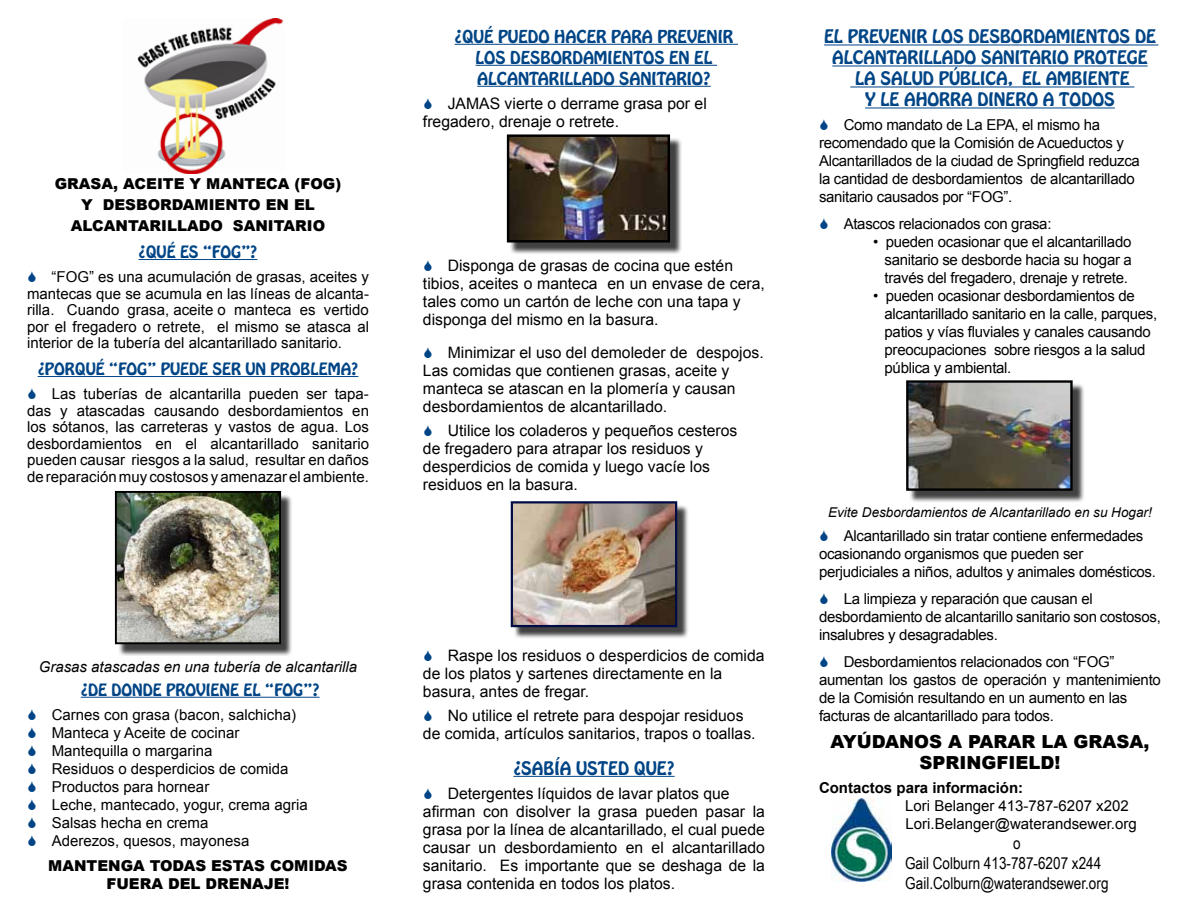
<style>
.page{position:relative;width:1188px;height:918px;background:#fff}
.page>*{position:absolute;margin:0;border:0;box-sizing:border-box;transform-origin:0 0}
.t1{font:900 18px/21px "Arial";color:#000;text-align:center}
.t2{font:16.5px "Hobo Std";color:#014586}
.t3{font:16.5px/19.8px "Arial Narrow";color:#000}
.t4{font:15.75px/18px "Arial";color:#000}
.t5{font:15.75px/21px "Hobo Std";color:#014586;text-align:center}
.t6{font:15px/18px "Arial";letter-spacing:-.02em;color:#000}
.t7{font:15px/18px "Arial";color:#000}
.t8{font:900 15px "Arial";color:#000}
.t9{font:15px "Hobo Std";color:#014586}
.t10{font:italic 15px "Arial";color:#000}
.t11{font:700 15px "Arial";color:#000}
.t12{font:italic 13.5px "Arial";color:#000}
</style>
<div class="page">
<img style="left:137px;top:18px;width:146px;height:156px">
<hr style="left:139px;top:259px;width:118px;height:1px;background:#014586">
<hr style="left:38px;top:376px;width:320px;height:1px;background:#014586">
<hr style="left:81px;top:697px;width:239px;height:1px;background:#014586">
<hr style="left:455px;top:44px;width:283px;height:1px;background:#014586">
<hr style="left:476px;top:65px;width:241px;height:1px;background:#014586">
<hr style="left:477px;top:86px;width:234px;height:1px;background:#014586">
<hr style="left:513px;top:776px;width:162px;height:1px;background:#014586">
<div style="left:510px;top:137px;width:172px;height:117px;background:#000;opacity:.75"></div>
<img style="left:510px;top:137px;width:157px;height:103px">
<div style="left:507px;top:134px;width:163px;height:109px;border:2px solid #000"></div>
<div style="left:514px;top:504px;width:176px;height:136px;background:#000;opacity:.75"></div>
<img style="left:514px;top:504px;width:160px;height:120px">
<div style="left:511px;top:501px;width:166px;height:126px;border:2px solid #010c46"></div>
<hr style="left:824px;top:45px;width:334px;height:1px;background:#014586">
<hr style="left:832px;top:66px;width:316px;height:1px;background:#014586">
<hr style="left:850px;top:87px;width:284px;height:1px;background:#014586">
<hr style="left:865px;top:108px;width:250px;height:1px;background:#014586">
<div style="left:909px;top:384px;width:176px;height:119px;background:#000;opacity:.75"></div>
<img style="left:909px;top:383px;width:161px;height:105px">
<div style="left:906px;top:380px;width:167px;height:111px;border:2px solid #000"></div>
<div style="left:118px;top:494px;width:175px;height:162px;background:#000;opacity:.75"></div>
<img style="left:118px;top:494px;width:160px;height:147px">
<div style="left:115px;top:491px;width:166px;height:153px;border:2px solid #000"></div>
<img style="left:832px;top:798px;width:60px;height:84px">
<p class="t8" style="left:55px;top:173px;width:102px">GRASA, ACEITE</p>
<p class="t8" style="left:190px;top:173px;width:44px">Y MANTE</p>
<p class="t8" style="left:266px;top:173px;width:76px">CA (FOG)</p>
<p class="t8" style="left:81px;top:194px;width:92px">Y DESBORDA</p>
<p class="t8" style="left:195px;top:194px;width:25px">MIENT</p>
<p class="t8" style="left:248px;top:194px;width:57px">O EN EL</p>
<p class="t8" style="left:71px;top:215px;width:45px">ALCANTARILLAD</p>
<p class="t8" style="left:210px;top:215px;width:44px">O SANITARI</p>
<p class="t8" style="left:313px;top:215px;width:14px">O</p>
<p class="t9" style="left:139px;top:242px;width:120px">¿QUÉ ES “FOG”?</p>
<p class="t6" style="left:27px;top:269px;width:343px;line-height:16.5px;text-align:justify;text-indent:25px">“FOG” es una acumulación de grasas, aceites y mantecas que se acumula en las líneas de alcanta&shy;rilla. Cuando grasa, aceite o manteca es vertido por el fregadero o retrete, el mismo se atasca al interior de la tubería del alcantarillado sanitario.</p>
<p class="t9" style="left:38px;top:359px;width:186px">¿PORQUÉ “FOG” PUEDE SER</p>
<p class="t9" style="left:245px;top:359px;width:66px">UN PROBLEMA</p>
<p class="t9" style="left:351px;top:359px;width:9px">?</p>
<p class="t6" style="left:27px;top:386px;width:343px;line-height:16.5px;text-align:justify;text-indent:25px">Las tuberías de alcantarilla pueden ser tapa&shy;das y atascadas causando desbordamientos en los sótanos, las carreteras y vastos de agua. Los desbordamientos en el alcantarillado sanitario pueden causar riesgos a la salud, resultar en daños de reparación muy costosos y amenazar el ambiente.</p>
<p class="t5" style="left:455px;top:26px;width:280px">¿QUÉ PUEDO HACER PARA PREVENIR<br>LOS DESBORDAMIENTOS EN EL<br>ALCANTARILLADO SANITARIO?</p>
<p class="t4" style="left:423px;top:94px;width:285px;text-indent:25px">JAMAS vierte o derrame grasa por el fregadero, drenaje o retrete.</p>
<p class="t4" style="left:423px;top:256px;width:344px;text-indent:25px">Disponga de grasas de cocina que estén tibios, aceites o manteca en un envase de cera, tales como un cartón de leche con una tapa y disponga del mismo en la basura.</p>
<p class="t4" style="left:423px;top:343px;width:342px;text-indent:25px">Minimizar el uso del demoleder de despojos.<br>Las comidas que contienen grasas, aceite y manteca se atascan en la plomería y causan desbordamientos de alcantarillado.</p>
<p class="t4" style="left:423px;top:421px;width:316px;text-indent:25px">Utilice los coladeros y pequeños cesteros de fregadero para atrapar los residuos y desperdicios de comida y luego vacíe los residuos en la basura.</p>
<p class="t10" style="left:39px;top:657px;width:320px">Grasas atascadas en una tubería de alcantarilla</p>
<p class="t9" style="left:81px;top:679px;width:125px">¿DE DONDE PROVIENE</p>
<p class="t9" style="left:244px;top:679px;width:78px">EL “FOG”?</p>
<p class="t7" style="left:52px;top:706px;width:257px">Carnes con grasa (bacon, salchicha)<br>Manteca y Aceite de cocinar<br>Mantequilla o margarina<br>Residuos o desperdicios de comida<br>Productos para hornear<br>Leche, mantecado, yogur, crema agria<br>Salsas hecha en crema<br>Aderezos, quesos, mayonesa</p>
<p class="t8" style="left:48px;top:854px;width:27px">MANTEN</p>
<p class="t8" style="left:121px;top:854px;width:198px">GA TODAS ESTAS COMIDA</p>
<p class="t8" style="left:337px;top:854px;width:12px">S</p>
<p class="t8" style="left:106px;top:872px;width:35px">FUERA</p>
<p class="t8" style="left:168px;top:872px;width:12px">DEL</p>
<p class="t8" style="left:206px;top:872px;width:13px">DRENA</p>
<p class="t8" style="left:264px;top:872px;width:27px">JE!</p>
<p class="t4" style="left:423px;top:646px;width:343px;text-indent:25px">Raspe los residuos o desperdicios de comida de los platos y sartenes directamente en la basura, antes de fregar.</p>
<p class="t4" style="left:423px;top:706px;width:334px;text-indent:25px">No utilice el retrete para despojar residuos de comida, artículos sanitarios, trapos o toallas.</p>
<p class="t2" style="left:513px;top:757px;width:20px">¿SAB</p>
<p class="t2" style="left:554px;top:757px;width:34px">ÍA USTE</p>
<p class="t2" style="left:618px;top:757px;width:58px">D QUE?</p>
<p class="t4" style="left:423px;top:784px;width:343px;text-indent:25px">Detergentes líquidos de lavar platos que afirman con disolver la grasa pueden pasar la grasa por la línea de alcantarillado, el cual puede causar un desbordamiento en el alcantarillado sanitario. Es importante que se deshaga de la grasa contenida en todos los platos.</p>
<p class="t2" style="left:824px;top:25px;width:333px">EL PREVENIR LOS DESBORDAMIENTOS DE</p>
<p class="t2" style="left:832px;top:46px;width:317px">ALCANTARILLADO SANITARIO PROTEGE</p>
<p class="t2" style="left:855px;top:67px;width:276px">LA SALUD PÚBLICA, EL AMBIENTE</p>
<p class="t2" style="left:865px;top:88px;width:207px">Y LE AHORRA DINERO A TODO</p>
<p class="t2" style="left:1104px;top:88px;width:12px">S</p>
<p class="t6" style="left:819px;top:116px;width:322px;text-indent:25px">Como mandato de La EPA, el mismo ha recomendado que la Comisión de Acueductos y Alcantarillados de la ciudad de Springfield reduzca la cantidad de desbordamientos de alcantarillado sanitario causados por “FOG”.</p>
<p class="t6" style="left:844px;top:215px;width:209px">Atascos relacionados con grasa:</p>
<p class="t6" style="left:885px;top:233px;width:249px;text-align:justify;text-indent:-12px">• pueden ocasionar que el alcantarillado sanitario se desborde hacia su hogar a través del fregadero, drenaje y retrete.</p>
<p class="t6" style="left:885px;top:287px;width:274px;text-indent:-12px">• pueden ocasionar desbordamientos de alcantarillado sanitario en la calle, parques, patios y vías fluviales y canales causando preocupaciones sobre riesgos a la salud pública y ambiental.</p>
<p class="t12" style="left:828px;top:504px;width:325px">Evite Desbordamientos de Alcantarillado en su Hogar!</p>
<p class="t6" style="left:819px;top:527px;width:339px;text-indent:25px">Alcantarillado sin tratar contiene enfermedades ocasionando organismos que pueden ser perjudiciales a niños, adultos y animales domésticos.</p>
<p class="t6" style="left:819px;top:590px;width:343px;text-indent:25px">La limpieza y reparación que causan el desbordamiento de alcantarillo sanitario son costosos, insalubres y desagradables.</p>
<p class="t6" style="left:819px;top:653px;width:343px;text-indent:25px">Desbordamientos relacionados con “FOG” aumentan los gastos de operación y mantenimiento de la Comisión resultando en un aumento en las facturas de alcantarillado para todos.</p>
<p class="t1" style="left:830px;top:731px;width:321px">AYÚDANOS A PARAR LA GRASA,<br>SPRINGFIELD!</p>
<p class="t11" style="left:819px;top:778px;width:206px">Contactos para información:</p>
<p class="t7" style="left:905px;top:797px;width:233px">Lori Belanger 413-787-6207 x202<br>Lori.Belanger@waterandsewer.org</p>
<p class="t3" style="left:905px;top:833px;width:205px;text-indent:108px">o<br>Gail Colburn 413-787-6207 x244<br>Gail.Colburn@waterandsewer.org</p>
</div>
